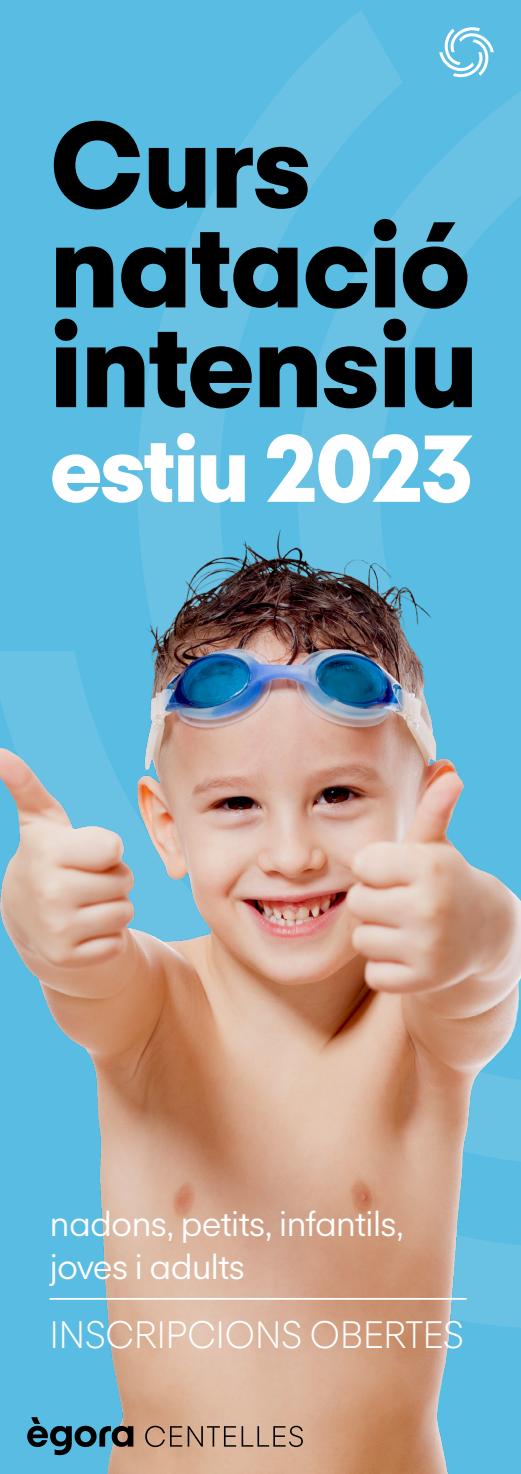
<style>
.page{position:relative;width:521px;height:1474px;background:#fff}
.page>*{position:absolute;margin:0;border:0;box-sizing:border-box;transform-origin:0 0}
.t1{font:800 119.88px/99.8px "egora";letter-spacing:-.015em;color:#000}
.t2{font:800 93.27px "egora";letter-spacing:-.02em;color:#fff}
.t3{font:300 37.62px "egora";letter-spacing:-.01em;color:#fff}
.t4{font:35.88px/42.9px "egora";letter-spacing:-.03em;color:#fff}
</style>
<div class="page">
<div style="left:0;top:0;width:521px;height:1473px;background:#59bce2"></div>
<svg style="left:150px;top:10px;width:371px;height:356px"></svg>
<svg style="left:439px;top:27px;width:55px;height:50px"></svg>
<img style="left:0;top:366px;width:521px;height:1107px">
<hr style="left:50px;top:1297px;width:416px;height:2px;background:#fff">
<svg style="left:145px;top:1425px;width:37px;height:21px"></svg>
<svg style="left:188px;top:1426px;width:48px;height:20px"></svg>
<svg style="left:242px;top:1425px;width:61px;height:21px"></svg>
<svg style="left:27px;top:1417px;width:106px;height:37px"></svg>
<h1 class="t1" style="left:50px;top:109px;width:430px">Curs natació intensiu</h1>
<h2 class="t2" style="left:50px;top:399px;width:425px">estiu 2023</h2>
<p class="t4" style="left:50px;top:1199px;width:356px">nadons, petits, infantils, joves i adults</p>
<p class="t3" style="left:50px;top:1308px;width:416px">INSCRIPCIONS OBERTES</p>
</div>
